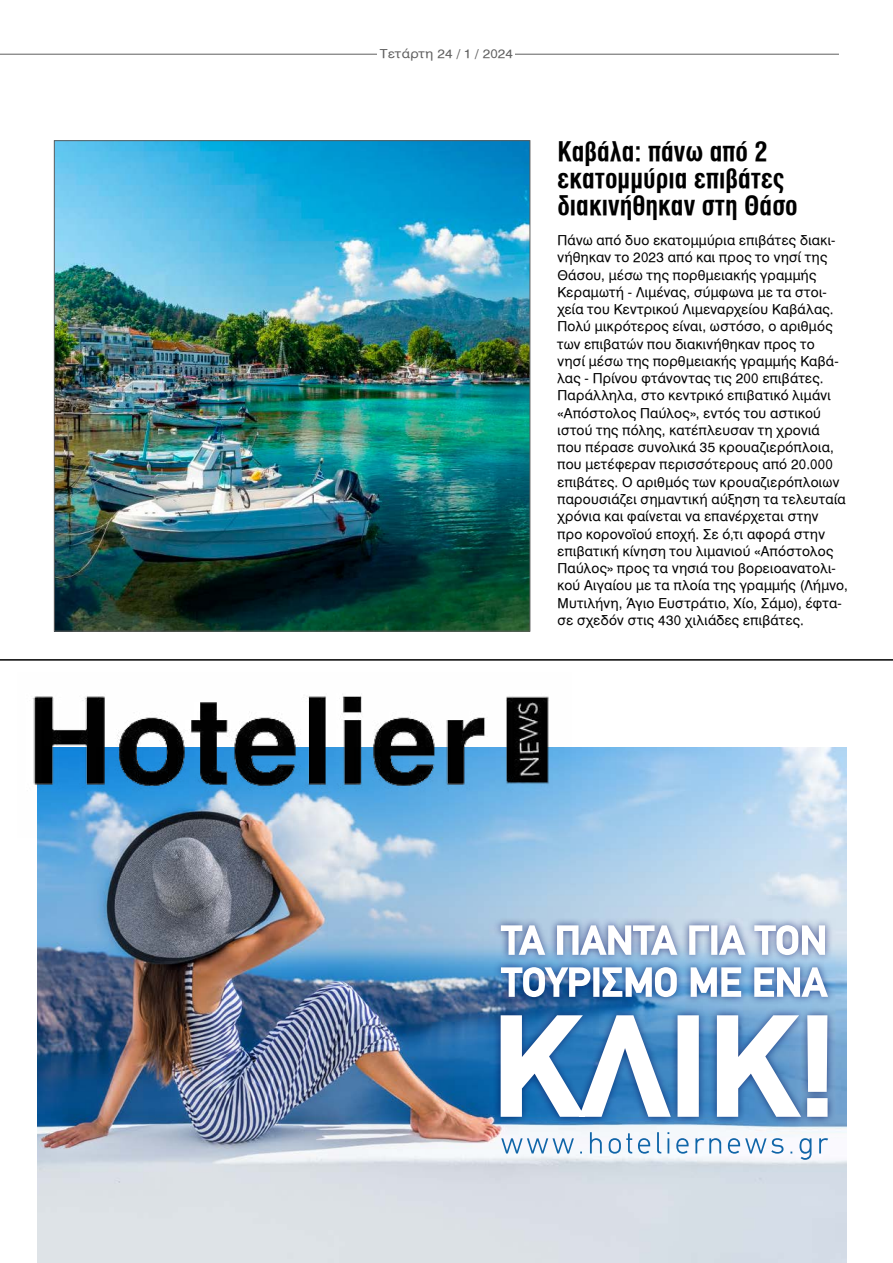
<style>
.page{position:relative;width:893px;height:1263px;background:#fff}
.page>*{position:absolute;margin:0;border:0;box-sizing:border-box;transform-origin:0 0}
.t1{font:27px/27px "UB Helvetica Cond Bold";color:#000}
.t2{font:13.5px/17.2px "UB Helvetica";letter-spacing:.02em;color:#000}
.t3{font:12.15px "UB Helvetica";letter-spacing:.025em;color:#5f5f5f;scale:1.11 1}
</style>
<div class="page">
<hr style="left:0;top:54px;width:839px;height:1px;background:#5f5f5f">
<hr style="left:0;top:659px;width:893px;height:2px;background:#000">
<img style="left:37px;top:747px;width:809px;height:516px">
<img style="left:32px;top:696px;width:540px;height:141px">
<svg style="left:501px;top:1132px;width:327px;height:28px"></svg>
<div style="left:492px;top:917px;width:344px;height:208px;background:#243282;opacity:.75"></div>
<svg style="left:501px;top:1015px;width:327px;height:102px"></svg>
<svg style="left:501px;top:967px;width:327px;height:30px"></svg>
<svg style="left:501px;top:925px;width:324px;height:30px"></svg>
<img style="left:56px;top:142px;width:472px;height:487px">
<div style="left:378px;top:48px;width:137px;height:10px;background:#fff"></div>
<p class="t3" style="left:380px;top:47px;width:121px">Τετάρτη 24 / 1 / 2024</p>
<h1 class="t1" style="left:557px;top:138px;width:242px">Καβάλα: πάνω από 2 εκατομμύρια επιβάτες διακινήθηκαν στη Θάσο</h1>
<p class="t2" style="left:557px;top:232px;width:292px">Πάνω από δυο εκατομμύρια επιβάτες διακι&shy;νήθηκαν το 2023 από και προς το νησί της Θάσου, μέσω της πορθμειακής γραμμής Κεραμωτή - Λιμένας, σύμφωνα με τα στοι&shy;χεία του Κεντρικού Λιμεναρχείου Καβάλας.<br>Πολύ μικρότερος είναι, ωστόσο, ο αριθμός των επιβατών που διακινήθηκαν προς το<br>νησί μέσω της πορθμειακής γραμμής Καβά&shy;λας - Πρίνου φτάνοντας τις 200 επιβάτες.<br>Παράλληλα, στο κεντρικό επιβατικό λιμάνι «Απόστολος Παύλος», εντός του αστικού ιστού της πόλης, κατέπλευσαν τη χρονιά<br>που πέρασε συνολικά 35 κρουαζιερόπλοια, που μετέφεραν περισσότερους από 20.000 επιβάτες. Ο αριθμός των κρουαζιερόπλοιων παρουσιάζει σημαντική αύξηση τα τελευταία χρόνια και φαίνεται να επανέρχεται στην<br>προ κορονοϊού εποχή. Σε ό,τι αφορά στην επιβατική κίνηση του λιμανιού «Απόστολος Παύλος» προς τα νησιά του βορειοανατολι&shy;κού Αιγαίου με τα πλοία της γραμμής (Λήμνο, Μυτιλήνη, Άγιο Ευστράτιο, Χίο, Σάμο), έφτα&shy;σε σχεδόν στις 430 χιλιάδες επιβάτες.</p>
</div>
